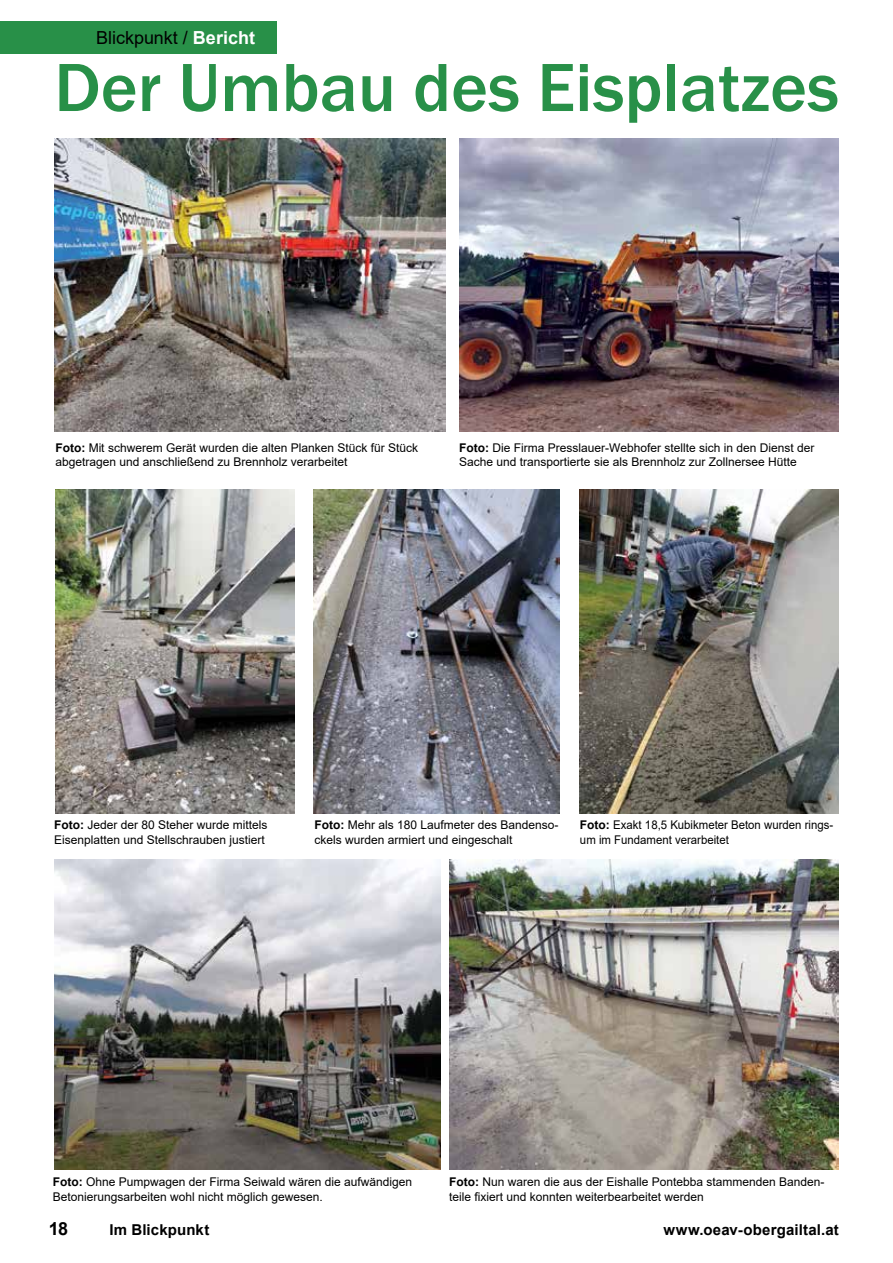
<style>
.page{position:relative;width:893px;height:1263px;background:#fff}
.page>*{position:absolute;margin:0;border:0;box-sizing:border-box;transform-origin:0 0}
.t1{font:500 70.5px "Franklin Gothic";color:#289048}
.t2{font:18px "Arial";letter-spacing:-.005em;color:#000}
.t3{font:700 18px "Arial";color:#000}
.t4{font:700 15px "Arial";letter-spacing:.01em;color:#000}
.t5{font:12px/14.4px "Arial";color:#000}
.t6{font:12px/14.4px "Arial";color:#000;scale:.95 1}
.s1{font-weight:700;color:#fff}
.s2{font-weight:700}
</style>
<div class="page">
<div style="left:0;top:21px;width:276px;height:33px;background:#289048"></div>
<img style="left:54px;top:138px;width:391px;height:293px">
<img style="left:449px;top:859px;width:390px;height:310px">
<img style="left:55px;top:489px;width:240px;height:324px">
<img style="left:314px;top:489px;width:246px;height:324px">
<img style="left:580px;top:489px;width:259px;height:324px">
<img style="left:459px;top:138px;width:380px;height:293px">
<img style="left:54px;top:859px;width:387px;height:310px">
<h2 class="t2" style="left:96px;top:25px;width:160px">Blickpunkt / <span class="s1">Bericht</span></h2>
<h1 class="t1" style="left:55px;top:44px;width:786px">Der Umbau des Eisplatzes</h1>
<p class="t5" style="left:55px;top:440px;width:364px"><span class="s2">Foto:</span> Mit schwerem Gerät wurden die alten Planken Stück für Stück abgetragen und anschließend zu Brennholz verarbeitet</p>
<p class="t5" style="left:459px;top:440px;width:357px"><span class="s2">Foto:</span> Die Firma Presslauer-Webhofer stellte sich in den Dienst der<br>Sache und transportierte sie als Brennholz zur Zollnersee Hütte</p>
<p class="t5" style="left:54px;top:818px;width:215px"><span class="s2">Foto:</span> Jeder der 80 Steher wurde mittels<br>Eisenplatten und Stellschrauben justiert</p>
<p class="t5" style="left:314px;top:818px;width:246px"><span class="s2">Foto:</span> Mehr als 180 Laufmeter des Bandenso&shy;ckels wurden armiert und eingeschalt</p>
<p class="t6" style="left:580px;top:818px;width:268px"><span class="s2">Foto:</span> Exakt 18,5 Kubikmeter Beton wurden rings&shy;um im Fundament verarbeitet</p>
<p class="t5" style="left:53px;top:1175px;width:361px"><span class="s2">Foto:</span> Ohne Pumpwagen der Firma Seiwald wären die aufwändigen<br>Betonierungsarbeiten wohl nicht möglich gewesen.</p>
<p class="t5" style="left:449px;top:1175px;width:377px"><span class="s2">Foto:</span> Nun waren die aus der Eishalle Pontebba stammenden Banden&shy;teile fixiert und konnten weiterbearbeitet werden</p>
<h2 class="t3" style="left:49px;top:1216px;width:21px">18</h2>
<p class="t4" style="left:109px;top:1219px;width:101px">Im Blickpunkt</p>
<p class="t4" style="left:663px;top:1219px;width:177px">www.oeav-obergailtal.at</p>
</div>
